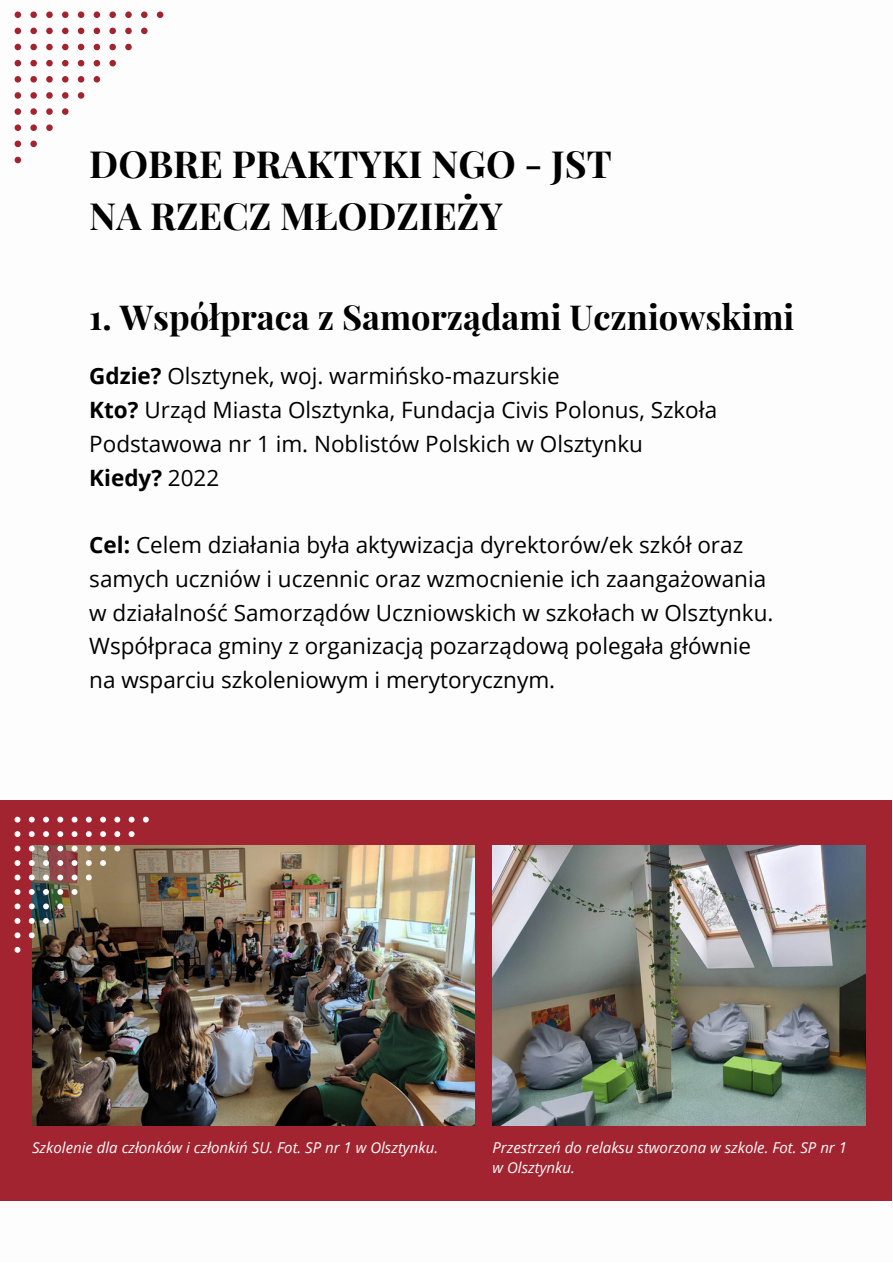
<style>
.page{position:relative;width:893px;height:1264px;background:#fff}
.page>*{position:absolute;margin:0;border:0;box-sizing:border-box;transform-origin:0 0}
.t1{font:700 37.5px/51.8px "Playfair Display";color:#000}
.t2{font:700 34.5px "Playfair Display";color:#000}
.t3{font:22.5px/33.8px "Open Sans";color:#000}
.t4{font:italic 15px/20.2px "Open Sans";color:#fefdfd}
.s1{font-weight:700}
</style>
<div class="page">
<svg style="left:157px;top:11px;width:6px;height:7px"></svg>
<svg style="left:141px;top:11px;width:6px;height:7px"></svg>
<svg style="left:141px;top:28px;width:6px;height:6px"></svg>
<svg style="left:125px;top:11px;width:7px;height:7px"></svg>
<svg style="left:125px;top:28px;width:7px;height:6px"></svg>
<svg style="left:125px;top:44px;width:7px;height:6px"></svg>
<svg style="left:109px;top:11px;width:7px;height:7px"></svg>
<svg style="left:109px;top:28px;width:7px;height:6px"></svg>
<svg style="left:109px;top:44px;width:7px;height:6px"></svg>
<svg style="left:109px;top:60px;width:7px;height:6px"></svg>
<svg style="left:94px;top:11px;width:6px;height:7px"></svg>
<svg style="left:94px;top:28px;width:6px;height:6px"></svg>
<svg style="left:94px;top:44px;width:6px;height:6px"></svg>
<svg style="left:94px;top:60px;width:6px;height:6px"></svg>
<svg style="left:94px;top:76px;width:6px;height:7px"></svg>
<svg style="left:78px;top:11px;width:6px;height:7px"></svg>
<svg style="left:78px;top:28px;width:6px;height:6px"></svg>
<svg style="left:78px;top:44px;width:6px;height:6px"></svg>
<svg style="left:78px;top:60px;width:6px;height:6px"></svg>
<svg style="left:78px;top:76px;width:6px;height:7px"></svg>
<svg style="left:78px;top:92px;width:6px;height:7px"></svg>
<svg style="left:62px;top:11px;width:7px;height:7px"></svg>
<svg style="left:62px;top:28px;width:7px;height:6px"></svg>
<svg style="left:62px;top:44px;width:7px;height:6px"></svg>
<svg style="left:62px;top:60px;width:7px;height:6px"></svg>
<svg style="left:62px;top:76px;width:7px;height:7px"></svg>
<svg style="left:62px;top:92px;width:7px;height:7px"></svg>
<svg style="left:62px;top:108px;width:7px;height:7px"></svg>
<svg style="left:46px;top:11px;width:7px;height:7px"></svg>
<svg style="left:46px;top:28px;width:7px;height:6px"></svg>
<svg style="left:46px;top:44px;width:7px;height:6px"></svg>
<svg style="left:46px;top:60px;width:7px;height:6px"></svg>
<svg style="left:46px;top:76px;width:7px;height:7px"></svg>
<svg style="left:46px;top:92px;width:7px;height:7px"></svg>
<svg style="left:46px;top:108px;width:7px;height:7px"></svg>
<svg style="left:46px;top:124px;width:7px;height:7px"></svg>
<svg style="left:30px;top:11px;width:7px;height:7px"></svg>
<svg style="left:30px;top:28px;width:7px;height:6px"></svg>
<svg style="left:30px;top:44px;width:7px;height:6px"></svg>
<svg style="left:30px;top:60px;width:7px;height:6px"></svg>
<svg style="left:30px;top:76px;width:7px;height:7px"></svg>
<svg style="left:30px;top:92px;width:7px;height:7px"></svg>
<svg style="left:30px;top:108px;width:7px;height:7px"></svg>
<svg style="left:30px;top:124px;width:7px;height:7px"></svg>
<svg style="left:30px;top:141px;width:7px;height:6px"></svg>
<svg style="left:15px;top:11px;width:6px;height:7px"></svg>
<svg style="left:15px;top:28px;width:6px;height:6px"></svg>
<svg style="left:15px;top:44px;width:6px;height:6px"></svg>
<svg style="left:15px;top:60px;width:6px;height:6px"></svg>
<svg style="left:15px;top:76px;width:6px;height:7px"></svg>
<svg style="left:15px;top:92px;width:6px;height:7px"></svg>
<svg style="left:15px;top:108px;width:6px;height:7px"></svg>
<svg style="left:15px;top:124px;width:6px;height:7px"></svg>
<svg style="left:15px;top:141px;width:6px;height:6px"></svg>
<svg style="left:15px;top:157px;width:6px;height:6px"></svg>
<div style="left:0;top:800px;width:891px;height:400px;background:#a22430"></div>
<img style="left:32px;top:845px;width:442px;height:280px">
<svg style="left:143px;top:816px;width:6px;height:6px"></svg>
<svg style="left:129px;top:816px;width:5px;height:6px"></svg>
<svg style="left:129px;top:831px;width:5px;height:6px"></svg>
<svg style="left:114px;top:816px;width:6px;height:6px"></svg>
<svg style="left:114px;top:831px;width:6px;height:6px"></svg>
<svg style="left:114px;top:845px;width:6px;height:6px"></svg>
<svg style="left:100px;top:816px;width:6px;height:6px"></svg>
<svg style="left:100px;top:831px;width:6px;height:6px"></svg>
<svg style="left:100px;top:845px;width:6px;height:6px"></svg>
<svg style="left:100px;top:860px;width:6px;height:6px"></svg>
<svg style="left:86px;top:816px;width:6px;height:6px"></svg>
<svg style="left:86px;top:831px;width:6px;height:6px"></svg>
<svg style="left:86px;top:845px;width:6px;height:6px"></svg>
<svg style="left:86px;top:860px;width:6px;height:6px"></svg>
<svg style="left:86px;top:874px;width:6px;height:6px"></svg>
<svg style="left:72px;top:816px;width:5px;height:6px"></svg>
<svg style="left:72px;top:831px;width:5px;height:6px"></svg>
<svg style="left:72px;top:845px;width:5px;height:6px"></svg>
<svg style="left:72px;top:860px;width:5px;height:6px"></svg>
<svg style="left:72px;top:874px;width:5px;height:6px"></svg>
<svg style="left:72px;top:889px;width:5px;height:5px"></svg>
<svg style="left:57px;top:816px;width:6px;height:6px"></svg>
<svg style="left:57px;top:831px;width:6px;height:6px"></svg>
<svg style="left:57px;top:845px;width:6px;height:6px"></svg>
<svg style="left:57px;top:860px;width:6px;height:6px"></svg>
<svg style="left:57px;top:874px;width:6px;height:6px"></svg>
<svg style="left:57px;top:889px;width:6px;height:5px"></svg>
<svg style="left:57px;top:903px;width:6px;height:6px"></svg>
<svg style="left:43px;top:816px;width:6px;height:6px"></svg>
<svg style="left:43px;top:831px;width:6px;height:6px"></svg>
<svg style="left:43px;top:845px;width:6px;height:6px"></svg>
<svg style="left:43px;top:860px;width:6px;height:6px"></svg>
<svg style="left:43px;top:874px;width:6px;height:6px"></svg>
<svg style="left:43px;top:889px;width:6px;height:5px"></svg>
<svg style="left:43px;top:903px;width:6px;height:6px"></svg>
<svg style="left:43px;top:918px;width:6px;height:5px"></svg>
<svg style="left:29px;top:816px;width:6px;height:6px"></svg>
<svg style="left:29px;top:831px;width:6px;height:6px"></svg>
<svg style="left:29px;top:845px;width:6px;height:6px"></svg>
<svg style="left:29px;top:860px;width:6px;height:6px"></svg>
<svg style="left:29px;top:874px;width:6px;height:6px"></svg>
<svg style="left:29px;top:889px;width:6px;height:5px"></svg>
<svg style="left:29px;top:903px;width:6px;height:6px"></svg>
<svg style="left:29px;top:918px;width:6px;height:5px"></svg>
<svg style="left:29px;top:932px;width:6px;height:6px"></svg>
<svg style="left:15px;top:816px;width:5px;height:6px"></svg>
<svg style="left:15px;top:831px;width:5px;height:6px"></svg>
<svg style="left:15px;top:845px;width:5px;height:6px"></svg>
<svg style="left:15px;top:860px;width:5px;height:6px"></svg>
<svg style="left:15px;top:874px;width:5px;height:6px"></svg>
<svg style="left:15px;top:889px;width:5px;height:5px"></svg>
<svg style="left:15px;top:903px;width:5px;height:6px"></svg>
<svg style="left:15px;top:918px;width:5px;height:5px"></svg>
<svg style="left:15px;top:932px;width:5px;height:6px"></svg>
<svg style="left:15px;top:946px;width:5px;height:6px"></svg>
<img style="left:492px;top:845px;width:373px;height:280px">
<h1 class="t1" style="left:89px;top:136px;width:524px">DOBRE PRAKTYKI NGO - JST<br>NA RZECZ MŁODZIEŻY</h1>
<h2 class="t2" style="left:89px;top:292px;width:706px">1. Współpraca z Samorządami Uczniowskimi</h2>
<p class="t3" style="left:89px;top:359px;width:629px"><span class="s1">Gdzie?</span> Olsztynek, woj. warmińsko-mazurskie<br><span class="s1">Kto?</span> Urząd Miasta Olsztynka, Fundacja Civis Polonus, Szkoła Podstawowa nr 1 im. Noblistów Polskich w Olsztynku <span class="s1">Kiedy?</span> 2022</p>
<p class="t3" style="left:89px;top:527px;width:685px"><span class="s1">Cel:</span> Celem działania była aktywizacja dyrektorów/ek szkół oraz samych uczniów i uczennic oraz wzmocnienie ich zaangażowania w działalność Samorządów Uczniowskich w szkołach w Olsztynku.<br>Współpraca gminy z organizacją pozarządową polegała głównie na wsparciu szkoleniowym i merytorycznym.</p>
<p class="t4" style="left:32px;top:1137px;width:407px">Szkolenie dla członków i członkiń SU. Fot. SP nr 1 w Olsztynku.</p>
<p class="t4" style="left:492px;top:1137px;width:356px">Przestrzeń do relaksu stworzona w szkole. Fot. SP nr 1 w Olsztynku.</p>
</div>
